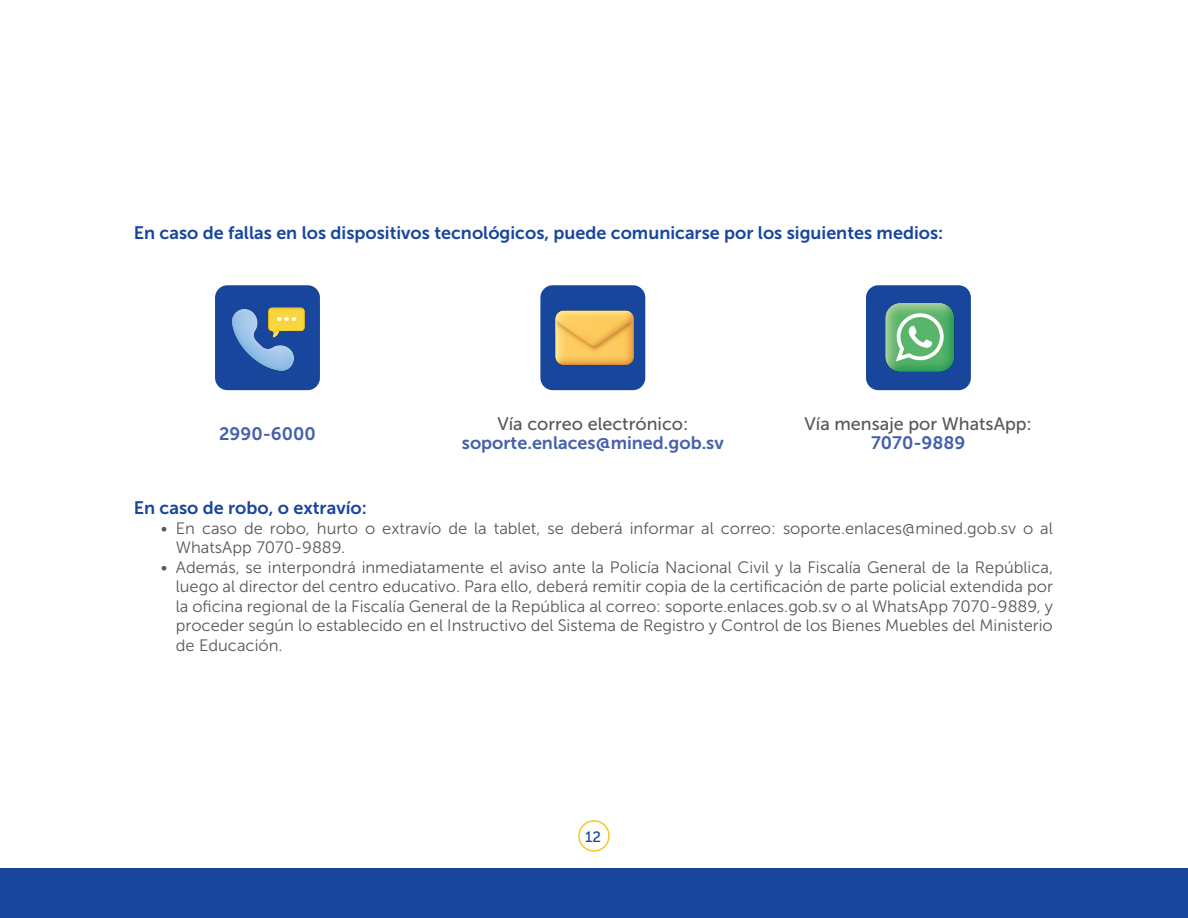
<style>
.page{position:relative;width:1188px;height:918px;background:#fff}
.page>*{position:absolute;margin:0;border:0;box-sizing:border-box;transform-origin:0 0}
.SUBTITULOS{font:18px "Museo Sans 700";color:#18469d}
.PARRAFOS{font:18px/19.5px "Museo Sans 500";color:#57585a;text-align:center}
.PARRAFOS-2{font:18px "Museo Sans 700";color:#4560ac}
.t1{font:16.5px/19.5px "Museo Sans 300";color:#57585a}
.t2{font:15px "Museo Sans 500";color:#18469d}
.s1{font-family:"Museo Sans 700";color:#4560ac}
</style>
<div class="page">
<div style="left:0;top:869px;width:1188px;height:49px;background:#18469d"></div>
<div style="left:578px;top:820px;width:32px;height:32px;border:2px solid #efcb22;border-radius:50%"></div>
<div style="left:215px;top:285px;width:105px;height:105px;background:#18469d;border-radius:12px"></div>
<div style="left:540px;top:285px;width:105px;height:105px;background:#18469d;border-radius:12px"></div>
<div style="left:866px;top:285px;width:105px;height:105px;background:#18469d;border-radius:12px"></div>
<img style="left:231px;top:307px;width:74px;height:64px">
<img style="left:885px;top:302px;width:70px;height:70px">
<img style="left:555px;top:310px;width:80px;height:56px">
<p class="SUBTITULOS" style="left:134px;top:223px;width:811px">En caso de fallas en los dispositivos tecnológicos, puede comunicarse por los siguientes medios:</p>
<p class="PARRAFOS-2" style="left:219px;top:423px;width:98px">2990-6000</p>
<p class="PARRAFOS" style="left:497px;top:414px;width:192px">Vía correo electrónico:</p>
<p class="PARRAFOS-2" style="left:462px;top:433px;width:263px">soporte.enlaces@mined.gob.sv</p>
<p class="PARRAFOS" style="left:805px;top:414px;width:229px">Vía mensaje por WhatsApp:<br><span class="s1">7070-9889</span></p>
<p class="SUBTITULOS" style="left:134px;top:498px;width:235px">En caso de robo, o extravío:</p>
<p class="t1" style="left:176px;top:519px;width:879px;text-indent:-15px">• En caso de robo, hurto o extravío de la tablet, se deberá informar al correo: soporte.enlaces@mined.gob.sv o al<br>WhatsApp 7070-9889.</p>
<p class="t1" style="left:176px;top:558px;width:879px;text-align:justify;text-indent:-15px">• Además, se interpondrá inmediatamente el aviso ante la Policía Nacional Civil y la Fiscalía General de la República, luego al director del centro educativo. Para ello, deberá remitir copia de la certificación de parte policial extendida por la oficina regional de la Fiscalía General de la República al correo: soporte.enlaces.gob.sv o al WhatsApp 7070-9889, y proceder según lo establecido en el Instructivo del Sistema de Registro y Control de los Bienes Muebles del Ministerio de Educación.</p>
<p class="t2" style="left:585px;top:828px;width:17px">12</p>
</div>
